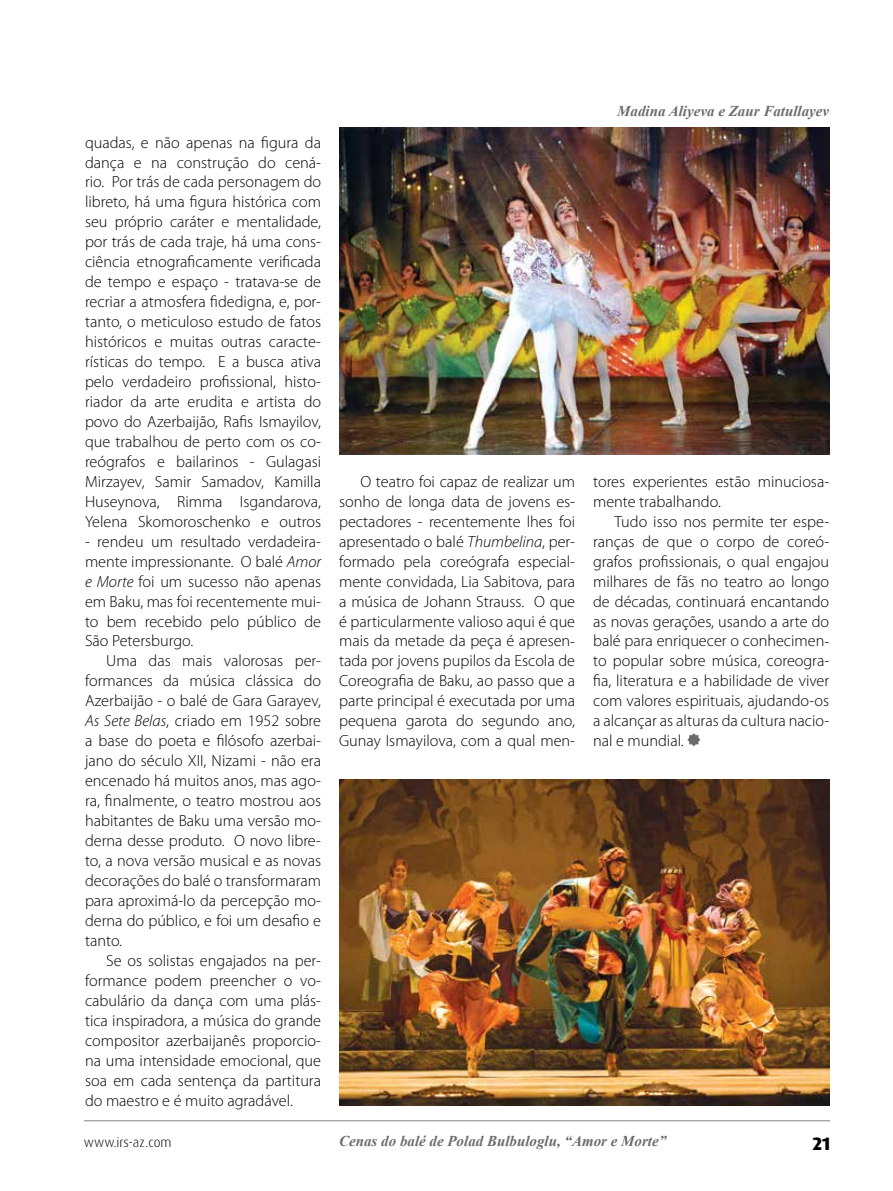
<style>
.page{position:relative;width:893px;height:1191px;background:#fff}
.page>*{position:absolute;margin:0;border:0;box-sizing:border-box;transform-origin:0 0}
.t1{font:800 18px "Dax Pro";color:#000}
.t2{font:300 16.2px/20px "Myriad Pro";color:#000;text-align:justify}
.t3{font:italic 700 15px "Times New Roman";color:#6c6c6c}
.t4{font:300 13.5px "Dax Pro";color:#000}
.s1{font-style:italic}
</style>
<div class="page">
<hr style="left:84px;top:1120px;width:746px;height:1px;background:#808285">
<svg style="left:687px;top:733px;width:13px;height:13px"></svg>
<img style="left:339px;top:128px;width:490px;height:326px">
<img style="left:339px;top:779px;width:490px;height:327px">
<p class="t2" style="left:85px;top:132px;width:238px">quadas, e não apenas na figura da dança e na construção do cená&shy;rio. Por trás de cada personagem do libreto, há uma figura histórica com seu próprio caráter e mentalidade, por trás de cada traje, há uma cons&shy;ciência etnograficamente verificada de tempo e espaço - tratava-se de recriar a atmosfera fidedigna, e, por&shy;tanto, o meticuloso estudo de fatos históricos e muitas outras caracte&shy;rísticas do tempo. E a busca ativa pelo verdadeiro profissional, histo&shy;riador da arte erudita e artista do povo do Azerbaijão, Rafis I smayilov, que trabalhou de perto com os co&shy;reógrafos e bailarinos - Gulagasi Mirzayev, Samir Samadov, Kamilla Huseynova, Rimma Isgandarova, Yelena Skomoroschenko e outros</p>
<p class="t2" style="left:85px;top:531px;width:238px">- rendeu um resultado verdadeira&shy;mente impressionante. O balé <span class="s1">Amor e Morte</span> foi um sucesso não apenas em Baku, mas foi recentemente mui&shy;to bem recebido pelo público de São Petersburgo.</p>
<p class="t2" style="left:85px;top:651px;width:238px;text-indent:21px">U ma das mais valorosas per&shy;formances da música clássica do Azerbaijão - o balé de Gara Garayev, <span class="s1">As Sete Belas</span>, criado em 1952 sobre a base do poeta e filósofo azerbai&shy;jano do século XII, N izami - não era encenado há muitos anos, mas ago&shy;ra, finalmente, o teatro mostrou aos habitantes de Baku uma versão mo&shy;derna desse produto. O novo libre&shy;to, a nova versão musical e as novas decorações do balé o transformaram para aproximá-lo da percepção mo&shy;derna do público, e foi um desafio e tanto.</p>
<p class="t2" style="left:85px;top:950px;width:238px;text-indent:21px">Se os solistas engajados na per&shy;formance podem preencher o vo&shy;cabulário da dança com uma plás&shy;tica inspiradora, a música do grande compositor azerbaijanês proporcio&shy;na uma intensidade emocional, que soa em cada sentença da partitura do maestro e é muito agradável.</p>
<p class="t3" style="left:617px;top:100px;width:213px">Madina Aliyeva e Zaur Fatullayev</p>
<p class="t2" style="left:339px;top:472px;width:238px;text-indent:21px">O teatro foi capaz de realizar um sonho de longa data de jovens es&shy;pectadores - recentemente lhes foi apresentado o balé <span class="s1">Thumbelina</span>, per&shy;formado pela coreógrafa especial&shy;mente convidada, Lia Sabitova, para a música de Johann Strauss. O que é particularmente valioso aqui é que mais da metade da peça é apresen&shy;tada por jovens pupilos da Escola de Coreografia de Baku, ao passo que a parte principal é executada por uma pequena garota do segundo ano, Gunay Ismayilova, com a qual men-</p>
<p class="t2" style="left:593px;top:472px;width:238px">tores experientes estão minuciosa&shy;mente trabalhando.</p>
<p class="t2" style="left:593px;top:511px;width:238px;text-indent:21px">Tudo isso nos permite ter espe&shy;ranças de que o corpo de coreó&shy;grafos profissionais, o qual engajou milhares de fãs no teatro ao longo de décadas, continuará encantando as novas gerações, usando a arte do balé para enriquecer o conhecimen&shy;to popular sobre música, coreogra&shy;fia, literatura e a habilidade de viver com valores espirituais, ajudando-os a alcançar as alturas da cultura nacio&shy;nal e mundial.</p>
<p class="t3" style="left:339px;top:1130px;width:329px">Cenas do balé de Polad Bulbuloglu, “Amor e Morte”</p>
<p class="t4" style="left:84px;top:1133px;width:89px">www.irs-az.com</p>
<p class="t1" style="left:812px;top:1131px;width:19px">21</p>
</div>
